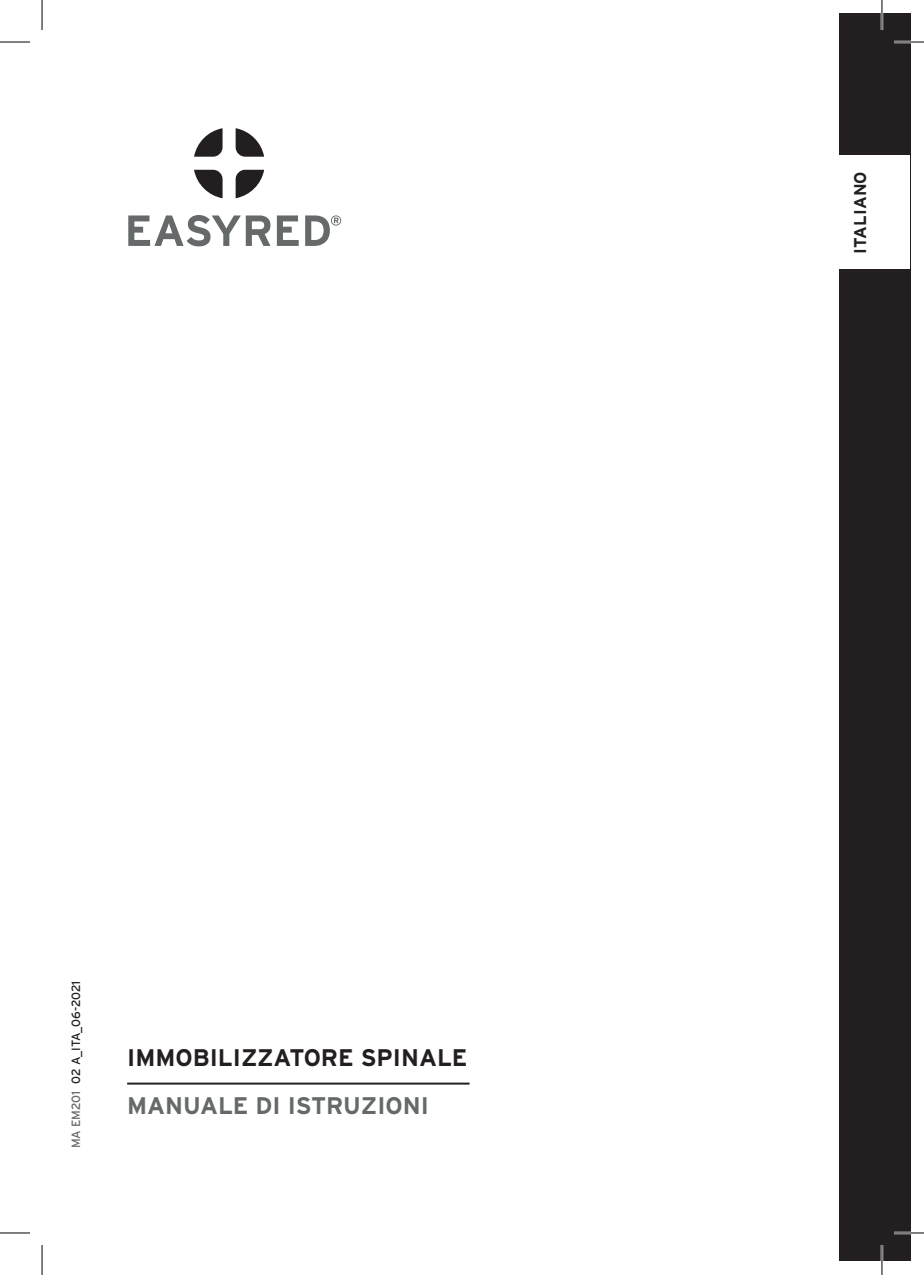
<style>
.page{position:relative;width:924px;height:1275px;background:#fff}
.page>*{position:absolute;margin:0;border:0;box-sizing:border-box;transform-origin:0 0}
.t1{font:700 24px "Interstate";color:#231f20}
.t2{font:700 24px "Interstate";color:#65696a}
.t3{font:700 17px "Interstate";letter-spacing:.005em;color:#231f20}
.t4{font:12px "Interstate";color:#231f20}
.s1{color:#65696a}
</style>
<div class="page">
<svg style="left:235px;top:170px;width:29px;height:28px"></svg>
<svg style="left:194px;top:128px;width:28px;height:29px"></svg>
<svg style="left:235px;top:128px;width:29px;height:29px"></svg>
<svg style="left:194px;top:170px;width:28px;height:28px"></svg>
<svg style="left:128px;top:215px;width:142px;height:31px"></svg>
<svg style="left:277px;top:215px;width:21px;height:31px"></svg>
<svg style="left:305px;top:215px;width:36px;height:31px"></svg>
<hr style="left:127px;top:1082px;width:342px;height:2px;background:#231f20">
<div style="left:838px;top:14px;width:71px;height:1247px;background:#231f20"></div>
<div style="left:833px;top:155px;width:76px;height:114px;background:#fff"></div>
<hr style="left:893px;top:41px;width:30px;height:2px;background:#fff">
<hr style="left:893px;top:1231px;width:30px;height:3px;background:#fff">
<hr style="left:880px;top:0;width:2px;height:30px;background:#fff">
<hr style="left:880px;top:1245px;width:2px;height:30px;background:#fff">
<hr style="left:0;top:42px;width:30px;height:1px;background:#000">
<hr style="left:893px;top:42px;width:30px;height:1px;background:#000">
<hr style="left:0;top:1232px;width:30px;height:1px;background:#000">
<hr style="left:893px;top:1232px;width:30px;height:1px;background:#000">
<hr style="left:42px;top:0;width:1px;height:30px;background:#000">
<hr style="left:42px;top:1245px;width:1px;height:30px;background:#000">
<hr style="left:881px;top:0;width:1px;height:30px;background:#000">
<hr style="left:881px;top:1245px;width:1px;height:30px;background:#000">
<p class="t4" style="left:69px;top:1148px;width:169px;rotate:-90deg"><span class="s1">MA EM201</span> 02 A_ITA_06-2021</p>
<h1 class="t1" style="left:127px;top:1043px;width:342px">IMMOBILIZZATORE SPINALE</h1>
<h1 class="t2" style="left:127px;top:1091px;width:303px">MANUALE DI ISTRUZIONI</h1>
<h2 class="t3" style="left:850px;top:254px;width:84px;rotate:-90deg">ITALIANO</h2>
</div>
